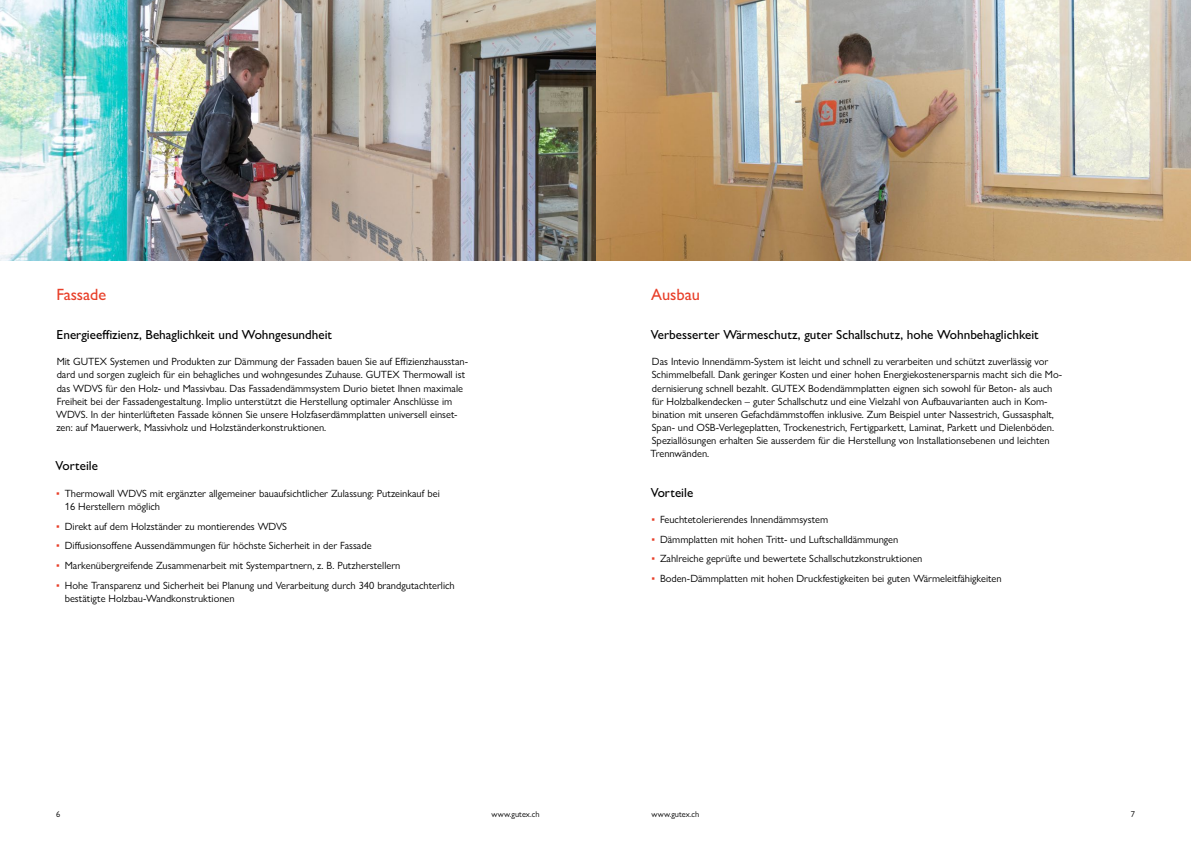
<style>
.page{position:relative;width:1191px;height:842px;background:#fff}
.page>*{position:absolute;margin:0;border:0;box-sizing:border-box;transform-origin:0 0}
.t1{font:500 16.4px "Gill Sans Nova";color:#e83f29}
.t2{font:500 13.1px "Gill Sans Nova";color:#000}
.t3{font:10.5px/13.1px "Gill Sans Nova";color:#000}
.t4{font:8.4px "Gill Sans Nova";color:#000}
.s1{color:#e83f29}
</style>
<div class="page">
<img style="left:0;top:0;width:1191px;height:260px">
<h1 class="t1" style="left:56px;top:284px;width:52px">Fassade</h1>
<p class="t2" style="left:57px;top:326px;width:277px">Energieeffizienz, Behaglichkeit und Wohngesundheit</p>
<p class="t3" style="left:56px;top:355px;width:413px">Mit GUTEX Systemen und Produkten zur Dämmung der Fassaden bauen Sie auf Effizienzhausstan&shy;dard und sorgen zugleich für ein behagliches und wohngesundes Zuhause. GUTEX Thermowall ist das WDVS für den Holz- und Massivbau. Das Fassadendämmsystem Durio bietet Ihnen maximale Freiheit bei der Fassadengestaltung. Implio unterstützt die Herstellung optimaler Anschlüsse im WDVS. In der hinterlüfteten Fassade können Sie unsere Holzfaserdämmplatten universell einset&shy;zen: auf Mauerwerk, Massivholz und Holzständerkonstruktionen.</p>
<p class="t2" style="left:56px;top:458px;width:44px">Vorteile</p>
<p class="t3" style="left:65px;top:486px;width:376px;text-indent:-9px"><span class="s1">▪</span> Thermowall WDVS mit ergänzter allgemeiner bauaufsichtlicher Zulassung: Putzeinkauf bei<br>16 Herstellern möglich</p>
<p class="t3" style="left:56px;top:519px;width:232px"><span class="s1">▪</span> Direkt auf dem Holzständer zu montierendes WDVS</p>
<p class="t3" style="left:56px;top:539px;width:317px"><span class="s1">▪</span> Diffusionsoffene Aussendämmungen für höchste Sicherheit in der Fassade</p>
<p class="t3" style="left:56px;top:559px;width:346px"><span class="s1">▪</span> Markenübergreifende Zusammenarbeit mit Systempartnern, z. B. Putzherstellern</p>
<p class="t3" style="left:65px;top:578px;width:391px;text-indent:-9px"><span class="s1">▪</span> Hohe Transparenz und Sicherheit bei Planung und Verarbeitung durch 340 brandgutachterlich bestätigte Holzbau-Wandkonstruktionen</p>
<h1 class="t1" style="left:651px;top:284px;width:51px">Ausbau</h1>
<p class="t2" style="left:651px;top:326px;width:389px">Verbesserter Wärmeschutz, guter Schallschutz, hohe Wohnbehaglichkeit</p>
<p class="t3" style="left:650px;top:355px;width:413px">Das Intevio Innendämm-System ist leicht und schnell zu verarbeiten und schützt zuverlässig vor Schimmelbefall. Dank geringer Kosten und einer hohen Energiekostenersparnis macht sich die Mo&shy;dernisierung schnell bezahlt. GUTEX Bodendämmplatten eignen sich sowohl für Beton- als auch für Holzbalkendecken – guter Schallschutz und eine Vielzahl von Aufbauvarianten auch in Kom&shy;bination mit unseren Gefachdämmstoffen inklusive. Zum Beispiel unter Nassestrich, Gussasphalt, Span- und OSB-Verlegeplatten, Trockenestrich, Fertigparkett, Laminat, Parkett und Dielenböden.<br>Speziallösungen erhalten Sie ausserdem für die Herstellung von Installationsebenen und leichten Trennwänden.</p>
<p class="t2" style="left:651px;top:484px;width:44px">Vorteile</p>
<p class="t3" style="left:651px;top:513px;width:178px"><span class="s1">▪</span> Feuchtetolerierendes Innendämmsystem</p>
<p class="t3" style="left:651px;top:532px;width:248px"><span class="s1">▪</span> Dämmplatten mit hohen Tritt- und Luftschalldämmungen</p>
<p class="t3" style="left:651px;top:552px;width:272px"><span class="s1">▪</span> Zahlreiche geprüfte und bewertete Schallschutzkonstruktionen</p>
<p class="t3" style="left:651px;top:572px;width:352px"><span class="s1">▪</span> Boden-Dämmplatten mit hohen Druckfestigkeiten bei guten Wärmeleitfähigkeiten</p>
<p class="t4" style="left:56px;top:809px;width:6px">6</p>
<p class="t4" style="left:491px;top:809px;width:49px">www.gutex.ch</p>
<p class="t4" style="left:651px;top:809px;width:49px">www.gutex.ch</p>
<p class="t4" style="left:1130px;top:809px;width:6px">7</p>
</div>
